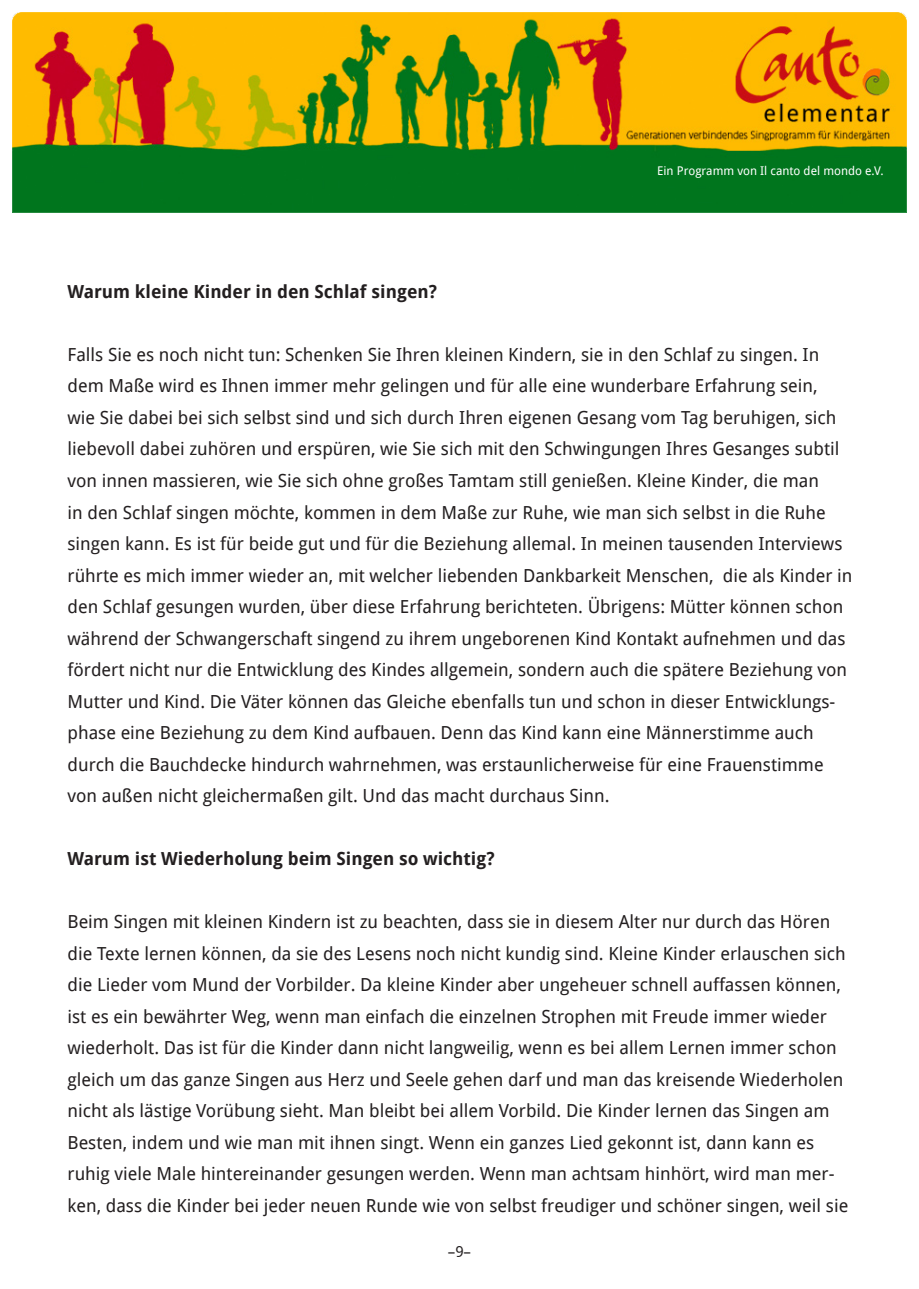
<style>
.page{position:relative;width:919px;height:1289px;background:#fff}
.page>*{position:absolute;margin:0;border:0;box-sizing:border-box;transform-origin:0 0}
.t1{font:18px/31.5px "Droid Sans";color:#231f20}
.t2{font:700 18px "Droid Sans";color:#231f20}
.t3{font:15px "Droid Sans";color:#231f20}
.t4{font:12px "Droid Sans";color:#fff}
</style>
<div class="page">
<img style="left:13px;top:13px;width:893px;height:199px">
<p class="t2" style="left:67px;top:279px;width:371px">Warum kleine Kinder in den Schlaf singen?</p>
<p class="t4" style="left:657px;top:162px;width:228px">Ein Programm von Il canto del mondo e.V.</p>
<p class="t1" style="left:67px;top:338px;width:786px">Falls Sie es noch nicht tun: Schenken Sie Ihren kleinen Kindern, sie in den Schlaf zu singen. In dem Maße wird es Ihnen immer mehr gelingen und für alle eine wunderbare Erfahrung sein,<br>wie Sie dabei bei sich selbst sind und sich durch Ihren eigenen Gesang vom Tag beruhigen, sich liebevoll dabei zuhören und erspüren, wie Sie sich mit den Schwingungen Ihres Gesanges subtil von innen massieren, wie Sie sich ohne großes Tamtam still genießen. Kleine Kinder, die man<br>in den Schlaf singen möchte, kommen in dem Maße zur Ruhe, wie man sich selbst in die Ruhe singen kann. Es ist für beide gut und für die Beziehung allemal. In meinen tausenden Interviews rührte es mich immer wieder an, mit welcher liebenden Dankbarkeit Menschen, die als Kinder in den Schlaf gesungen wurden, über diese Erfahrung berichteten. Übrigens: Mütter können schon während der Schwangerschaft singend zu ihrem ungeborenen Kind Kontakt aufnehmen und das fördert nicht nur die Entwicklung des Kindes allgemein, sondern auch die spätere Beziehung von Mutter und Kind. Die Väter können das Gleiche ebenfalls tun und schon in dieser Entwicklungs&shy;phase eine Beziehung zu dem Kind aufbauen. Denn das Kind kann eine Männerstimme auch durch die Bauchdecke hindurch wahrnehmen, was erstaunlicherweise für eine Frauenstimme von außen nicht gleichermaßen gilt. Und das macht durchaus Sinn.</p>
<p class="t2" style="left:67px;top:846px;width:428px">Warum ist Wiederholung beim Singen so wichtig?</p>
<p class="t1" style="left:67px;top:905px;width:782px">Beim Singen mit kleinen Kindern ist zu beachten, dass sie in diesem Alter nur durch das Hören die Texte lernen können, da sie des Lesens noch nicht kundig sind. Kleine Kinder erlauschen sich die Lieder vom Mund der Vorbilder. Da kleine Kinder aber ungeheuer schnell auffassen können, ist es ein bewährter Weg, wenn man einfach die einzelnen Strophen mit Freude immer wieder wiederholt. Das ist für die Kinder dann nicht langweilig, wenn es bei allem Lernen immer schon gleich um das ganze Singen aus Herz und Seele gehen darf und man das kreisende Wiederholen nicht als lästige Vorübung sieht. Man bleibt bei allem Vorbild. Die Kinder lernen das Singen am Besten, indem und wie man mit ihnen singt. Wenn ein ganzes Lied gekonnt ist, dann kann es ruhig viele Male hintereinander gesungen werden. Wenn man achtsam hinhört, wird man mer&shy;ken, dass die Kinder bei jeder neuen Runde wie von selbst freudiger und schöner singen, weil sie</p>
<p class="t3" style="left:448px;top:1241px;width:25px">–9–</p>
</div>
